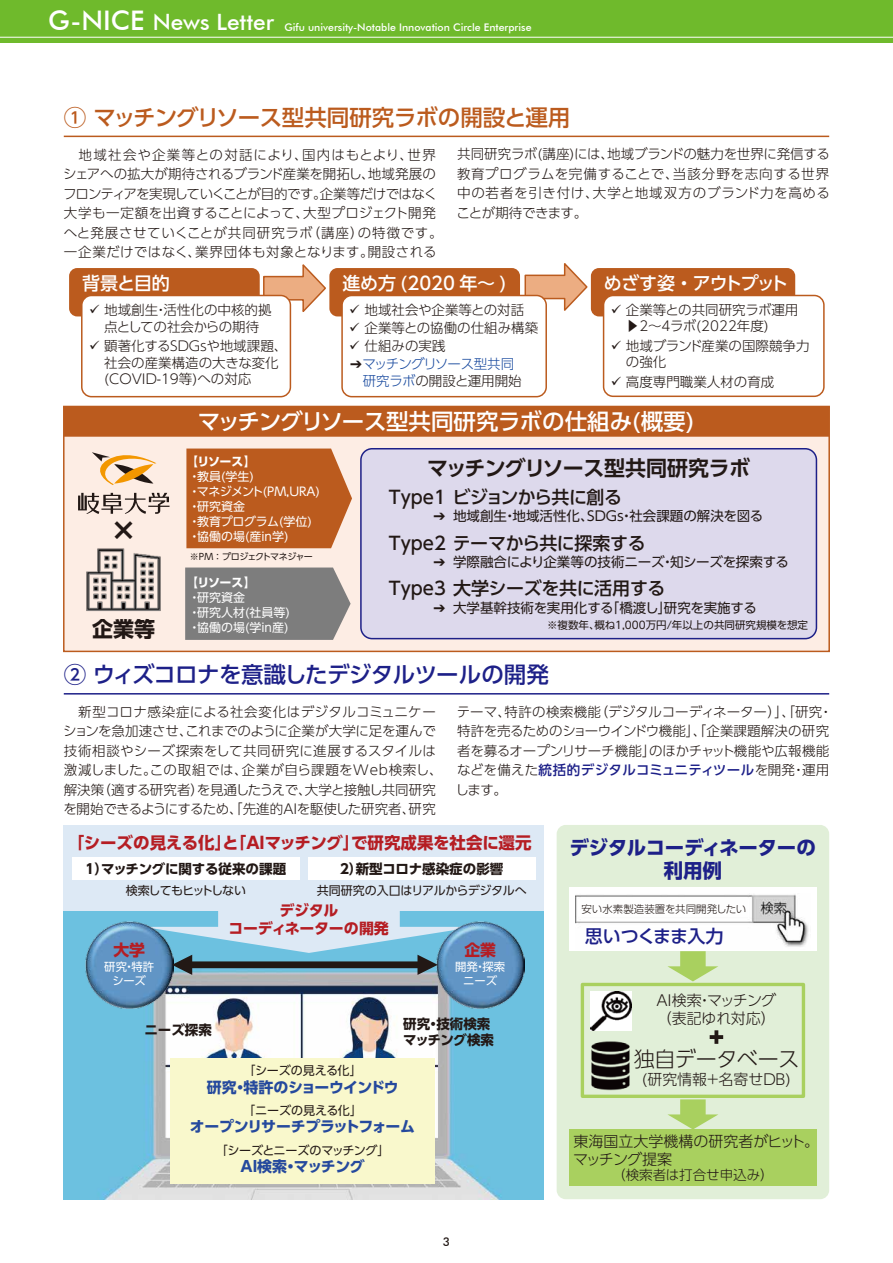
<style>
.page{position:relative;width:893px;height:1263px;background:#fff}
.page>*{position:absolute;margin:0;border:0;box-sizing:border-box;transform-origin:0 0}
.t1{font:700 27px "UD Shin Go Pro";color:#221815}
.t2{font:500 22.5px "UD Shin Go Pro";letter-spacing:-.015em;color:#fff}
.t3{font:500 22.5px "UD Shin Go Pro";letter-spacing:-.02em;color:#bb5b1e}
.t4{font:500 22.5px "UD Shin Go Pro";letter-spacing:-.025em;color:#1d2088}
.t5{font:700 21px "UD Shin Go Pro De";letter-spacing:-.04em;color:#221815}
.t6{font:300 21px "UD Shin Go Pro";letter-spacing:-.02em;color:#221815}
.t7{font:700 21px "UD Shin Go Pro";color:#221815}
.t8{font:700 19.5px/22.5px "UD Shin Go Pro";letter-spacing:-.02em;color:#1d2088;text-align:center}
.t9{font:500 18px "UD Shin Go Pro";letter-spacing:-.02em;color:#221815}
.t10{font:500 18px "UD Shin Go Pro";letter-spacing:-.015em;color:#fff}
.t11{font:500 18px "UD Shin Go Pro";letter-spacing:-.065em;color:#fff}
.t12{font:500 18px "UD Shin Go Pro";letter-spacing:-.035em;color:#1d2088}
.t13{font:700 16.5px "UD Shin Go Pro";letter-spacing:-.015em;color:#b51d23}
.t14{font:700 15.9px "UD Shin Go Pro";color:#b51d23}
.t15{font:300 15px/18px "UD Shin Go Pro";color:#221815}
.t16{font:700 15px "UD Shin Go Pro";letter-spacing:-.03em;color:#25499d}
.t17{font:700 15px "UD Shin Go Pro";letter-spacing:-.02em;color:#b51d23}
.t18{font:700 15px "UD Shin Go Pro";letter-spacing:-.05em;color:#25499d}
.t19{font:300 13.5px/19.5px "UD Shin Go Pro";color:#221815}
.t20{font:13.5px "UD Shin Go Pro";color:#221815}
.t21{font:700 13.5px/16.2px "UD Shin Go Pro";color:#221815}
.t22{font:300 13.5px/16.2px "UD Shin Go Pro";letter-spacing:-.03em;color:#18499e}
.t23{font:12px/15px "UD Shin Go Pro";color:#fff}
.t24{font:12px "UD Shin Go Pro";letter-spacing:-.025em;color:#221815}
.t25{font:700 12px "UD Shin Go Pro";letter-spacing:-.035em;color:#fff}
.t26{font:12px "UD Shin Go Pro";letter-spacing:-.075em;color:#221815}
.t27{font:500 12px "Futura BT";color:#221815}
.t28{font:11.4px/13.6px "UD Shin Go Pro";letter-spacing:-.005em;color:#fff;text-align:center}
.t29{font:500 10.5px "Futura BT";color:#fff}
.t30{font:10.5px "UD Shin Go Pro";color:#221815}
.t31{font:300 10.5px "UD Shin Go Pro";color:#221815}
.t32{font:9px "UD Shin Go Pro";letter-spacing:-.085em;color:#221815}
.s1{font-size:27px}
.s2{font-size:22.5px}
.s3{font-family:"Meiryo UI";font-weight:400;color:#221815}
.s4{color:#221815}
.s5{font-family:"Meiryo UI"}
.s6{font-weight:500;color:#1d2088}
</style>
<div class="page">
<div style="left:0;top:0;width:893px;height:43px;background:#6fba2c"></div>
<hr style="left:0;top:37px;width:893px;height:1px;background:#fff">
<div style="left:64px;top:825px;width:480px;height:86px;background:#dde9f5"></div>
<div style="left:308px;top:858px;width:227px;height:22px;background:#fff"></div>
<div style="left:557px;top:825px;width:272px;height:374px;background:#e1efd8;border-radius:9px"></div>
<hr style="left:64px;top:693px;width:765px;height:1px;background:#1d2088">
<img style="left:64px;top:911px;width:480px;height:288px">
<img style="left:86px;top:921px;width:87px;height:87px">
<img style="left:436px;top:921px;width:88px;height:87px">
<svg style="left:143px;top:911px;width:332px;height:64px;background:#8cb8ce"></svg>
<div style="left:171px;top:1059px;width:264px;height:125px;background:#f9f8cc"></div>
<div style="left:581px;top:983px;width:224px;height:115px;border:3px solid #a9d05f"></div>
<svg style="left:710px;top:1030px;width:13px;height:14px"></svg>
<img style="left:590px;top:991px;width:41px;height:39px">
<img style="left:580px;top:1036px;width:63px;height:60px">
<svg style="left:667px;top:1099px;width:51px;height:30px"></svg>
<div style="left:72px;top:858px;width:228px;height:22px;background:#fff"></div>
<svg style="left:667px;top:951px;width:51px;height:30px"></svg>
<div style="left:569px;top:887px;width:247px;height:64px;background:#fff"></div>
<img style="left:575px;top:894px;width:234px;height:53px">
<div style="left:569px;top:1129px;width:247px;height:57px;background:#a9d05f"></div>
<div style="left:63px;top:406px;width:767px;height:246px;background:#fdede4;border:2px solid #bb5b1e"></div>
<div style="left:361px;top:449px;width:455px;height:190px;background:#ddd9ec;border-radius:11px"></div>
<div style="left:360px;top:448px;width:457px;height:191px;border:2px solid #1d2088;border-radius:11px"></div>
<hr style="left:64px;top:136px;width:765px;height:1px;background:#bb5b1e">
<div style="left:64px;top:406px;width:764px;height:30px;background:#bb5b1e"></div>
<hr style="left:64px;top:435px;width:765px;height:2px;background:#bb5b1e">
<svg style="left:186px;top:448px;width:166px;height:100px;background:#bf652b"></svg>
<svg style="left:185px;top:567px;width:166px;height:73px;background:#858483"></svg>
<div style="left:69px;top:268px;width:191px;height:48px;background:#bb5b1e;border-radius:8px"></div>
<div style="left:329px;top:268px;width:191px;height:48px;background:#bb5b1e;border-radius:8px"></div>
<div style="left:591px;top:268px;width:204px;height:48px;background:#bb5b1e;border-radius:8px"></div>
<svg style="left:262px;top:264px;width:64px;height:51px"></svg>
<svg style="left:524px;top:263px;width:64px;height:48px"></svg>
<div style="left:342px;top:295px;width:204px;height:102px;background:#fff;border-radius:10px"></div>
<div style="left:341px;top:295px;width:206px;height:102px;border:2px solid #bb5b1e;border-radius:10px"></div>
<div style="left:604px;top:295px;width:220px;height:101px;background:#fff;border-radius:10px"></div>
<div style="left:603px;top:295px;width:222px;height:102px;border:2px solid #bb5b1e;border-radius:10px"></div>
<div style="left:82px;top:295px;width:208px;height:102px;background:#fff;border-radius:10px"></div>
<div style="left:81px;top:295px;width:210px;height:102px;border:2px solid #bb5b1e;border-radius:10px"></div>
<svg style="left:78px;top:493px;width:92px;height:21px"></svg>
<svg style="left:92px;top:452px;width:64px;height:33px"></svg>
<img style="left:86px;top:548px;width:75px;height:63px">
<p class="t29" style="left:48px;top:21px;width:485px"><span class="s1">G-NICE</span> <span class="s2">News Letter</span> Gifu university-Notable Innovation Circle Enterprise</p>
<h2 class="t3" style="left:64px;top:99px;width:508px">① マッチングリソース型共同研究ラボの開設と運用</h2>
<p class="t19" style="left:63px;top:144px;width:381px">　地域社会や企業等との対話により、国内はもとより、世界シェアへの拡大が期待されるブランド産業を開拓し、地域発展のフロンティアを実現していくことが目的です。企業等だけではなく大学も一定額を出資することによって、大型プロジェクト開発へと発展させていくことが共同研究ラボ（講座）の特徴です。一企業だけではなく、業界団体も対象となります。開設される</p>
<p class="t19" style="left:456px;top:144px;width:375px;text-align:justify">共同研究ラボ(講座)には、地域ブランドの魅力を世界に発信する教育プログラムを完備することで、当該分野を志向する世界中の若者を引き付け、大学と地域双方のブランド力を高めることが期待できます。</p>
<h3 class="t10" style="left:82px;top:269px;width:89px">背景と目的</h3>
<h3 class="t10" style="left:342px;top:269px;width:165px">進め方 (2020 年～ )</h3>
<h3 class="t11" style="left:604px;top:269px;width:186px">めざす姿・アウトプット</h3>
<p class="t19" style="left:349px;top:300px;width:177px">✓ 地域社会や企業等との対話</p>
<p class="t19" style="left:349px;top:318px;width:191px">✓ 企業等との協働の仕組み構築</p>
<p class="t19" style="left:349px;top:336px;width:98px">✓ 仕組みの実践</p>
<p class="t22" style="left:363px;top:356px;width:161px;text-indent:-14px"><span class="s3">➔</span>マッチングリソース型共同研究ラボ<span class="s4">の開設と運用開始</span></p>
<p class="t19" style="left:626px;top:301px;width:174px;line-height:16.2px;text-indent:-15px">✓ 企業等との共同研究ラボ運用▶2～4ラボ(2022年度)</p>
<p class="t19" style="left:626px;top:337px;width:185px;line-height:16.2px;text-indent:-15px">✓ 地域ブランド産業の国際競争力の強化</p>
<p class="t19" style="left:611px;top:372px;width:165px">✓ 高度専門職業人材の育成</p>
<p class="t19" style="left:89px;top:302px;width:184px;line-height:16.2px;text-align:center">✓ 地域創生・活性化の中核的拠点としての社会からの期待</p>
<p class="t19" style="left:104px;top:338px;width:185px;line-height:16.2px;text-indent:-15px">✓ 顕著化するSDGsや地域課題、社会の産業構造の大きな変化(COVID-19等)への対応</p>
<h2 class="t2" style="left:198px;top:403px;width:498px">マッチングリソース型共同研究ラボの仕組み(概要)</h2>
<p class="t25" style="left:186px;top:452px;width:71px">【リソース】</p>
<p class="t23" style="left:189px;top:469px;width:133px">・教員(学生)<br>・マネジメント(PM,URA)・研究資金<br>・教育プログラム(学位)・協働の場(産in学)</p>
<p class="t25" style="left:186px;top:572px;width:71px">【リソース】</p>
<p class="t23" style="left:189px;top:589px;width:103px">・研究資金<br>・研究人材(社員等)・協働の場(学in産)</p>
<h3 class="t5" style="left:427px;top:451px;width:324px">マッチングリソース型共同研究ラボ</h3>
<h3 class="t9" style="left:389px;top:482px;width:235px">Type1 ビジョンから共に創る</h3>
<p class="t20" style="left:432px;top:505px;width:332px"><span class="s5">➔</span> 地域創生・地域活性化、SDGs・社会課題の解決を図る</p>
<h3 class="t9" style="left:389px;top:528px;width:258px">Type2 テーマから共に探索する</h3>
<p class="t20" style="left:432px;top:550px;width:358px"><span class="s5">➔</span> 学際融合により企業等の技術ニーズ・知シーズを探索する</p>
<h3 class="t9" style="left:389px;top:574px;width:278px">Type3 大学シーズを共に活用する</h3>
<p class="t20" style="left:432px;top:596px;width:326px"><span class="s5">➔</span> 大学基幹技術を実用化する「橋渡し」研究を実施する</p>
<h1 class="t1" style="left:110px;top:509px;width:28px">×</h1>
<p class="t32" style="left:190px;top:549px;width:124px">※PM：プロジェクトマネジャー</p>
<h3 class="t7" style="left:92px;top:612px;width:65px">企業等</h3>
<p class="t30" style="left:547px;top:617px;width:262px">※複数年、概ね1,000万円/年以上の共同研究規模を想定</p>
<h2 class="t4" style="left:64px;top:656px;width:487px">② ウィズコロナを意識したデジタルツールの開発</h2>
<p class="t19" style="left:63px;top:702px;width:381px">　新型コロナ感染症による社会変化はデジタルコミュニケーションを急加速させ、これまでのように企業が大学に足を運んで技術相談やシーズ探索をして共同研究に進展するスタイルは激減しました。この取組では、企業が自ら課題をWeb検索し、解決策（適する研究者）を見通したうえで、大学と接触し共同研究を開始できるようにするため、「先進的AIを駆使した研究者、研究</p>
<p class="t19" style="left:456px;top:701px;width:378px">テーマ、特許の検索機能（デジタルコーディネーター）」、「研究・特許を売るためのショーウインドウ機能」、「企業課題解決の研究者を募るオープンリサーチ機能」のほかチャット機能や広報機能などを備えた<span class="s6">統括的デジタルコミュニティツール</span>を開発・運用します。</p>
<p class="t13" style="left:68px;top:830px;width:465px">「シーズの見える化」と「ＡＩマッチング」で研究成果を社会に還元</p>
<p class="t21" style="left:86px;top:860px;width:202px">1）マッチングに関する従来の課題</p>
<p class="t21" style="left:340px;top:860px;width:165px">2）新型コロナ感染症の影響</p>
<p class="t26" style="left:126px;top:881px;width:122px">検索してもヒットしない</p>
<p class="t24" style="left:317px;top:881px;width:211px">共同研究の入口はリアルからデジタルへ</p>
<p class="t17" style="left:279px;top:898px;width:60px">デジタル</p>
<p class="t14" style="left:113px;top:937px;width:33px">大学</p>
<p class="t28" style="left:104px;top:959px;width:51px">研究・特許シーズ</p>
<p class="t21" style="left:144px;top:1022px;width:69px">ニーズ探索</p>
<p class="t17" style="left:229px;top:916px;width:162px">コーディネーターの開発</p>
<p class="t14" style="left:464px;top:937px;width:33px">企業</p>
<p class="t28" style="left:455px;top:959px;width:51px">開発・探索ニーズ</p>
<p class="t21" style="left:403px;top:1016px;width:92px">研究・技術検索マッチング検索</p>
<p class="t24" style="left:244px;top:1061px;width:120px">「シーズの見える化」</p>
<p class="t18" style="left:207px;top:1074px;width:193px">研究・特許のショーウインドウ</p>
<p class="t24" style="left:243px;top:1101px;width:120px">「ニーズの見える化」</p>
<p class="t16" style="left:190px;top:1114px;width:227px">オープンリサーチプラットフォーム</p>
<p class="t24" style="left:216px;top:1141px;width:175px">「シーズとニーズのマッチング」</p>
<p class="t16" style="left:240px;top:1154px;width:126px">AI検索・マッチング</p>
<p class="t27" style="left:443px;top:1234px;width:9px">3</p>
<h3 class="t8" style="left:570px;top:836px;width:248px">デジタルコーディネーターの利用例</h3>
<p class="t31" style="left:581px;top:901px;width:167px">安い水素製造装置を共同開発したい</p>
<h3 class="t12" style="left:585px;top:921px;width:140px">思いつくまま入力</h3>
<p class="t15" style="left:656px;top:991px;width:121px">AI検索・マッチング（表記ゆれ対応）</p>
<h3 class="t6" style="left:634px;top:1042px;width:167px">独自データベース</h3>
<p class="t15" style="left:642px;top:1069px;width:151px">(研究情報+名寄せDB)</p>
<p class="t15" style="left:573px;top:1132px;width:248px">東海国立大学機構の研究者がヒット。マッチング提案</p>
<p class="t19" style="left:612px;top:1165px;width:163px">（検索者は打合せ申込み）</p>
</div>
